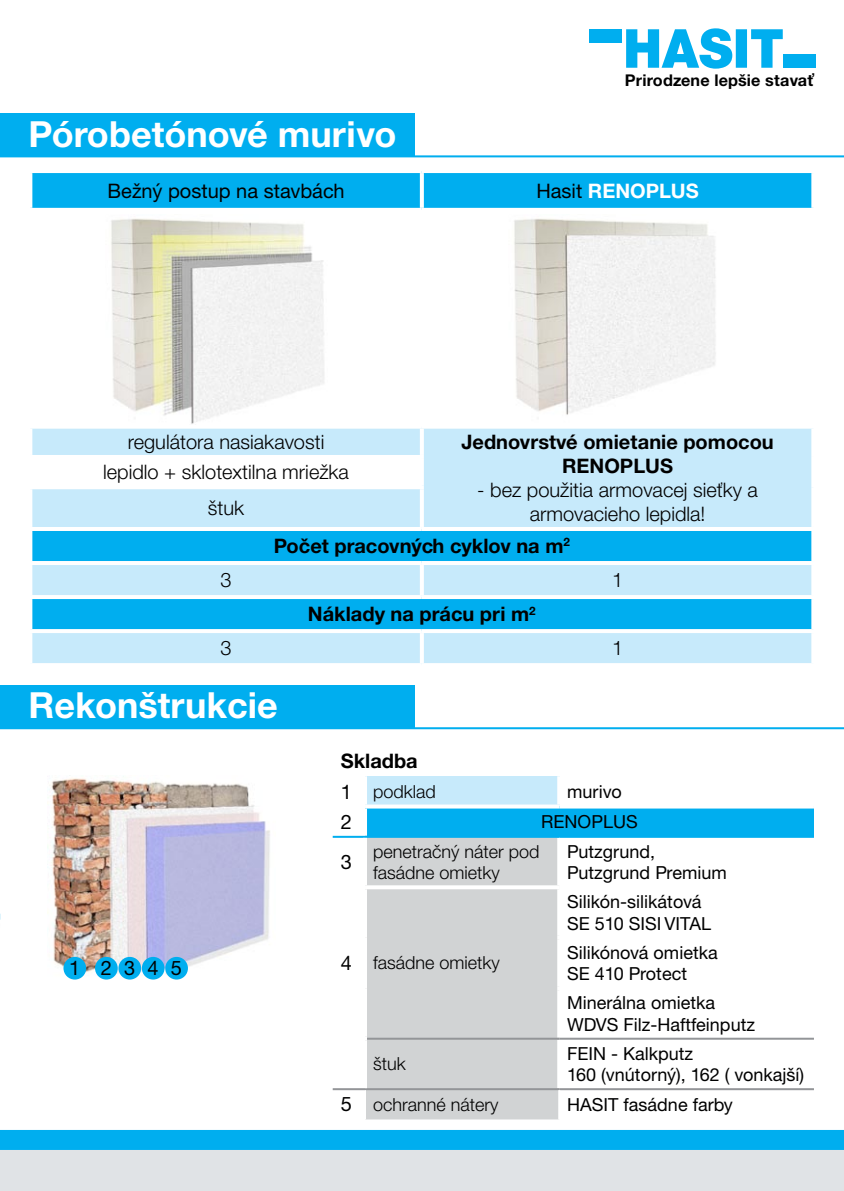
<style>
.page{position:relative;width:844px;height:1191px;background:#fff}
.page>*{position:absolute;margin:0;border:0;box-sizing:border-box;transform-origin:0 0}
.t1{font:700 36px "Helvetica Neue CE";color:#fff}
.t2{font:300 20px/24px "Helvetica Neue CE";color:#000;text-align:center}
.t3{font:700 20px/24px "Helvetica Neue CE";color:#000;text-align:center}
.t4{font:20px "Helvetica Neue CE";color:#000}
.t5{font:700 20px "Helvetica Neue CE";color:#fff}
.t6{font:18px/21.6px "Helvetica Neue CE";color:#000}
.t7{font:300 18px/21.6px "Helvetica Neue CE";color:#000}
.t8{font:700 16.2px "Helvetica Neue CE";letter-spacing:.005em;color:#000}
.s1{font-weight:400;color:#000}
.s2{font-weight:400;font-size:20px}
</style>
<div class="page">
<div style="left:0;top:113px;width:414px;height:43px;background:#00aeef"></div>
<div style="left:0;top:685px;width:414px;height:42px;background:#00aeef"></div>
<div style="left:32px;top:173px;width:779px;height:35px;background:#00aeef"></div>
<svg style="left:32px;top:429px;width:779px;height:234px;background:#92daf7"></svg>
<svg style="left:420px;top:173px;width:4px;height:35px"></svg>
<svg style="left:811px;top:173px;width:3px;height:35px"></svg>
<svg style="left:31px;top:428px;width:391px;height:1px"></svg>
<svg style="left:422px;top:428px;width:391px;height:1px"></svg>
<hr style="left:420px;top:429px;width:4px;height:26px;background:#fff">
<svg style="left:811px;top:429px;width:1px;height:28px"></svg>
<hr style="left:28px;top:455px;width:396px;height:4px;background:#fff">
<hr style="left:420px;top:459px;width:4px;height:26px;background:#fff">
<svg style="left:811px;top:457px;width:1px;height:30px"></svg>
<hr style="left:28px;top:485px;width:396px;height:4px;background:#fff">
<hr style="left:420px;top:489px;width:4px;height:38px;background:#fff">
<svg style="left:811px;top:487px;width:2px;height:40px"></svg>
<hr style="left:28px;top:527px;width:394px;height:4px;background:#fff">
<hr style="left:422px;top:527px;width:393px;height:4px;background:#fff">
<svg style="left:811px;top:531px;width:1px;height:30px"></svg>
<hr style="left:28px;top:561px;width:394px;height:4px;background:#fff">
<hr style="left:422px;top:561px;width:393px;height:4px;background:#fff">
<hr style="left:420px;top:565px;width:4px;height:30px;background:#fff">
<svg style="left:811px;top:565px;width:1px;height:30px"></svg>
<hr style="left:28px;top:595px;width:394px;height:4px;background:#fff">
<hr style="left:422px;top:595px;width:393px;height:4px;background:#fff">
<svg style="left:811px;top:599px;width:2px;height:30px"></svg>
<svg style="left:30px;top:629px;width:392px;height:4px"></svg>
<svg style="left:422px;top:629px;width:391px;height:4px"></svg>
<hr style="left:420px;top:633px;width:4px;height:30px;background:#fff">
<svg style="left:811px;top:633px;width:1px;height:30px"></svg>
<hr style="left:0;top:727px;width:843px;height:2px;background:#00aeef">
<div style="left:0;top:1150px;width:843px;height:41px;background:#e0e3e6"></div>
<div style="left:0;top:1130px;width:843px;height:20px;background:#00aeef"></div>
<hr style="left:0;top:155px;width:843px;height:2px;background:#00aeef">
<img style="left:111px;top:218px;width:213px;height:206px">
<img style="left:514px;top:218px;width:202px;height:197px">
<img style="left:47px;top:778px;width:223px;height:202px">
<svg style="left:626px;top:28px;width:156px;height:41px"></svg>
<div style="left:589px;top:29px;width:33px;height:14px;background:#00aeef"></div>
<div style="left:782px;top:54px;width:33px;height:14px;background:#00aeef"></div>
<div style="left:365px;top:776px;width:194px;height:30px;background:#c7eafb"></div>
<div style="left:365px;top:806px;width:448px;height:31px;background:#00aeef"></div>
<div style="left:366px;top:838px;width:192px;height:281px;background:#d1d3d4"></div>
<hr style="left:557px;top:1039px;width:4px;height:49px;background:#fff">
<hr style="left:365px;top:1088px;width:194px;height:2px;background:#939598">
<hr style="left:559px;top:1088px;width:254px;height:2px;background:#939598">
<hr style="left:557px;top:838px;width:4px;height:47px;background:#fff">
<svg style="left:365px;top:885px;width:193px;height:4px"></svg>
<hr style="left:557px;top:889px;width:4px;height:46px;background:#fff">
<hr style="left:557px;top:935px;width:256px;height:4px;background:#fff">
<hr style="left:557px;top:939px;width:4px;height:47px;background:#fff">
<hr style="left:557px;top:986px;width:256px;height:4px;background:#fff">
<hr style="left:557px;top:990px;width:4px;height:47px;background:#fff">
<hr style="left:367px;top:1037px;width:192px;height:2px;background:#939598">
<hr style="left:559px;top:1037px;width:254px;height:2px;background:#939598">
<hr style="left:363px;top:776px;width:4px;height:28px;background:#fff">
<svg style="left:557px;top:776px;width:3px;height:28px"></svg>
<svg style="left:365px;top:804px;width:194px;height:4px"></svg>
<hr style="left:363px;top:808px;width:4px;height:28px;background:#fff">
<hr style="left:559px;top:804px;width:254px;height:4px;background:#fff">
<hr style="left:365px;top:836px;width:194px;height:2px;background:#00aeef">
<hr style="left:559px;top:836px;width:254px;height:2px;background:#00aeef">
<hr style="left:363px;top:889px;width:4px;height:48px;background:#fff">
<hr style="left:363px;top:937px;width:4px;height:51px;background:#fff">
<hr style="left:363px;top:988px;width:4px;height:48px;background:#fff">
<hr style="left:332px;top:836px;width:33px;height:2px;background:#00aeef">
<hr style="left:363px;top:838px;width:4px;height:47px;background:#fff">
<hr style="left:332px;top:1036px;width:35px;height:4px;background:#fff">
<hr style="left:363px;top:1040px;width:4px;height:48px;background:#fff">
<hr style="left:332px;top:1088px;width:33px;height:2px;background:#939598">
<div style="left:63px;top:957px;width:23px;height:22px;background:#00aeef;border-radius:50%"></div>
<div style="left:95px;top:957px;width:23px;height:22px;background:#00aeef;border-radius:50%"></div>
<div style="left:118px;top:957px;width:23px;height:22px;background:#00aeef;border-radius:50%"></div>
<div style="left:142px;top:957px;width:22px;height:22px;background:#00aeef;border-radius:50%"></div>
<div style="left:165px;top:957px;width:23px;height:22px;background:#00aeef;border-radius:50%"></div>
<h1 class="t1" style="left:28px;top:111px;width:369px">Pórobetónové murivo</h1>
<p class="t8" style="left:624px;top:70px;width:190px">Prirodzene lepšie stavať</p>
<p class="t4" style="left:107px;top:178px;width:238px">Bežný postup na stavbách</p>
<p class="t5" style="left:536px;top:178px;width:164px"><span class="s1">Hasit</span> RENOPLUS</p>
<p class="t2" style="left:128px;top:430px;width:198px">regulátora nasiakavosti</p>
<p class="t3" style="left:461px;top:430px;width:314px">Jednovrstvé omietanie pomocou<br>RENOPLUS</p>
<p class="t2" style="left:477px;top:478px;width:282px">- bez použitia armovacej sieťky a armovacieho lepidla!</p>
<p class="t2" style="left:103px;top:454px;width:247px;line-height:36px">lepidlo + sklotextilna mriežka štuk</p>
<p class="t3" style="left:273px;top:534px;width:298px">Počet pracovných cyklov na m<sup>2</sup></p>
<p class="t2" style="left:220px;top:568px;width:13px">3</p>
<p class="t2" style="left:612px;top:568px;width:13px">1</p>
<p class="t3" style="left:308px;top:602px;width:229px">Náklady na prácu pri m<sup>2</sup></p>
<p class="t2" style="left:220px;top:636px;width:13px">3</p>
<p class="t2" style="left:612px;top:636px;width:13px">1</p>
<h1 class="t1" style="left:28px;top:683px;width:251px">Rekonštrukcie</h1>
<p class="t4" style="left:69px;top:956px;width:114px">1 2345</p>
<p class="t3" style="left:340px;top:749px;width:79px">Skladba</p>
<p class="t7" style="left:340px;top:780px;width:96px"><span class="s2">1</span> podklad</p>
<p class="t6" style="left:567px;top:780px;width:56px">murivo</p>
<p class="t4" style="left:340px;top:809px;width:13px">2</p>
<p class="t6" style="left:541px;top:811px;width:98px">RENOPLUS</p>
<p class="t4" style="left:340px;top:850px;width:13px">3</p>
<p class="t7" style="left:373px;top:840px;width:168px">penetračný náter pod fasádne omietky</p>
<p class="t6" style="left:567px;top:840px;width:161px">Putzgrund,<br>Putzgrund Premium</p>
<p class="t7" style="left:340px;top:952px;width:160px"><span class="s2">4</span> fasádne omietky</p>
<p class="t6" style="left:567px;top:891px;width:145px">Silikón-silikátová<br>SE 510 SISI VITAL</p>
<p class="t6" style="left:567px;top:941px;width:152px">Silikónová omietka<br>SE 410 Protect</p>
<p class="t6" style="left:567px;top:992px;width:189px">Minerálna omietka<br>WDVS Filz-Haftfeinputz</p>
<p class="t7" style="left:373px;top:1053px;width:34px">štuk</p>
<p class="t6" style="left:567px;top:1042px;width:238px">FEIN - Kalkputz<br>160 (vnútorný), 162 ( vonkajší)</p>
<p class="t7" style="left:340px;top:1093px;width:159px"><span class="s2">5</span> ochranné nátery</p>
<p class="t6" style="left:567px;top:1093px;width:167px">HASIT fasádne farby</p>
</div>
